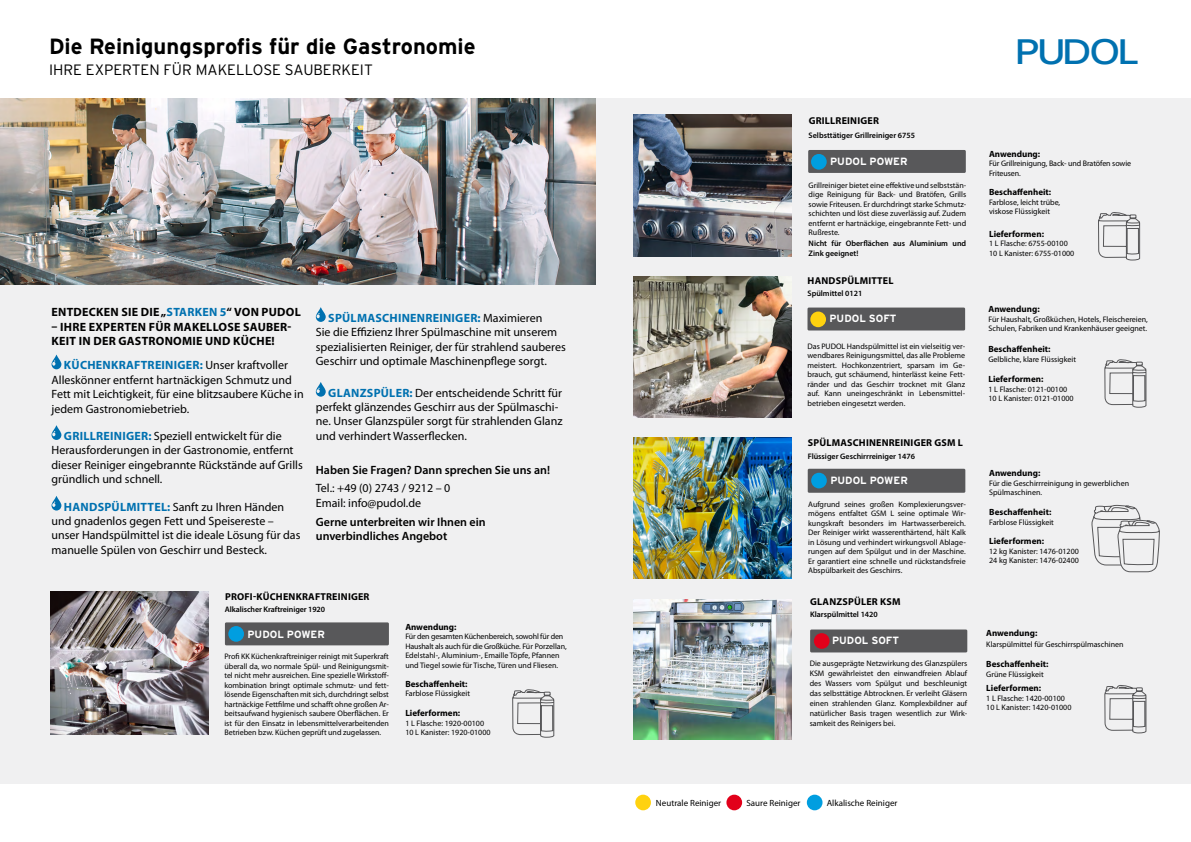
<style>
.page{position:relative;width:1191px;height:842px;background:#fff}
.page>*{position:absolute;margin:0;border:0;box-sizing:border-box;transform-origin:0 0}
.t1{font:700 35.1px "Kalinga";letter-spacing:-.085em;color:#0071b0;scale:1.08 1}
.t2{font:700 22px "Interstate Rey";color:#000}
.t3{font:300 15px "Interstate Rey";color:#000}
.t4{font:12px/14.4px "Myriad Pro";color:#000}
.t5{font:700 12px/14.4px "Myriad Pro";letter-spacing:.02em;color:#000}
.t6{font:600 12px/14px "Myriad Pro";color:#000}
.t7{font:700 10.5px "Interstate Rey";color:#fff}
.t8{font:700 10px "Myriad Pro";letter-spacing:.02em;color:#000}
.t9{font:700 9px "Myriad Pro";color:#000}
.t10{font:9px "Myriad Pro";color:#000}
.t11{font:8px/9.5px "Myriad Pro";color:#000}
.t12{font:600 8px/9.5px "Myriad Pro";color:#000}
.s1{color:#0071b0}
.s2{font-weight:700;color:#0071b0}
</style>
<div class="page">
<div style="left:0;top:99px;width:1191px;height:685px;background:#f0f0f1"></div>
<svg style="left:1098px;top:212px;width:42px;height:48px"></svg>
<div style="left:808px;top:150px;width:157px;height:23px;background:#58585a"></div>
<div style="left:811px;top:154px;width:15px;height:16px;background:#009ee0;border-radius:50%"></div>
<img style="left:634px;top:115px;width:157px;height:142px">
<div style="left:810px;top:629px;width:157px;height:23px;background:#58585a"></div>
<div style="left:814px;top:633px;width:15px;height:16px;background:#e2001a;border-radius:50%"></div>
<img style="left:634px;top:599px;width:157px;height:140px">
<svg style="left:1104px;top:685px;width:42px;height:48px"></svg>
<img style="left:634px;top:276px;width:157px;height:142px">
<div style="left:807px;top:308px;width:158px;height:22px;background:#58585a"></div>
<div style="left:810px;top:312px;width:16px;height:15px;background:#ffd20f;border-radius:50%"></div>
<svg style="left:1104px;top:359px;width:42px;height:48px"></svg>
<div style="left:807px;top:469px;width:158px;height:24px;background:#58585a"></div>
<div style="left:811px;top:473px;width:16px;height:15px;background:#009ee0;border-radius:50%"></div>
<img style="left:634px;top:437px;width:157px;height:142px">
<div style="left:635px;top:795px;width:16px;height:15px;background:#ffd20f;border-radius:50%"></div>
<div style="left:726px;top:795px;width:16px;height:15px;background:#e2001a;border-radius:50%"></div>
<div style="left:807px;top:795px;width:15px;height:15px;background:#009ee0;border-radius:50%"></div>
<svg style="left:1091px;top:505px;width:68px;height:68px"></svg>
<img style="left:0;top:99px;width:595px;height:185px">
<div style="left:225px;top:622px;width:164px;height:23px;background:#58585a"></div>
<div style="left:228px;top:626px;width:16px;height:16px;background:#009ee0;border-radius:50%"></div>
<img style="left:50px;top:591px;width:158px;height:144px">
<svg style="left:512px;top:689px;width:42px;height:48px"></svg>
<svg style="left:52px;top:355px;width:9px;height:14px"></svg>
<svg style="left:52px;top:425px;width:9px;height:15px"></svg>
<svg style="left:52px;top:496px;width:9px;height:14px"></svg>
<svg style="left:316px;top:307px;width:10px;height:15px"></svg>
<svg style="left:316px;top:382px;width:10px;height:15px"></svg>
<h2 class="t2" style="left:49px;top:32px;width:428px">Die Reinigungsprofis für die Gastronomie</h2>
<h3 class="t3" style="left:49px;top:60px;width:325px">IHRE EXPERTEN FÜR MAKELLOSE SAUBERKEIT</h3>
<h3 class="t5" style="left:52px;top:304px;width:251px">ENTDECKEN SIE DIE „<span class="s1">STARKEN 5</span>“ VON PUDOL</h3>
<h3 class="t5" style="left:52px;top:319px;width:241px">– IHRE EXPERTEN FÜR MAKELLOSE SAUBER-<br>KEIT IN DER GASTRONOMIE UND KÜCHE!</h3>
<h3 class="t4" style="left:52px;top:358px;width:254px;text-indent:12px"><span class="s2">KÜCHENKRAFTREINIGER:</span> Unser kraftvoller Alleskönner entfernt hartnäckigen Schmutz und Fett mit Leichtigkeit, für eine blitzsaubere Küche in jedem Gastronomiebetrieb.</h3>
<h3 class="t4" style="left:52px;top:428px;width:253px;text-indent:12px"><span class="s2">GRILLREINIGER:</span> Speziell entwickelt für die Herausforderungen in der Gastronomie, entfernt dieser Reiniger eingebrannte Rückstände auf Grills gründlich und schnell.</h3>
<h3 class="t4" style="left:52px;top:499px;width:250px;text-indent:12px"><span class="s2">HANDSPÜLMITTEL:</span> Sanft zu Ihren Händen und gnadenlos gegen Fett und Speisereste – unser Handspülmittel ist die ideale Lösung für das manuelle Spülen von Geschirr und Besteck.</h3>
<h3 class="t4" style="left:316px;top:310px;width:251px;text-indent:12px"><span class="s2">SPÜLMASCHINENREINIGER:</span> Maximieren<br>Sie die Effizienz Ihrer Spülmaschine mit unserem spezialisierten Reiniger, der für strahlend sauberes Geschirr und optimale Maschinenpflege sorgt.</h3>
<h3 class="t4" style="left:316px;top:385px;width:248px;text-indent:12px"><span class="s2">GLANZSPÜLER:</span> Der entscheidende Schritt für perfekt glänzendes Geschirr aus der Spülmaschi&shy;ne. Unser Glanzspüler sorgt für strahlenden Glanz und verhindert Wasserflecken.</h3>
<h3 class="t6" style="left:316px;top:463px;width:236px">Haben Sie Fragen? Dann sprechen Sie uns an!</h3>
<h3 class="t4" style="left:316px;top:481px;width:136px;line-height:15px">Tel.: +49 (0) 2743 / 9212 – 0<br>Email: info@pudol.de</h3>
<h3 class="t6" style="left:316px;top:515px;width:171px">Gerne unterbreiten wir Ihnen ein unverbindliches Angebot</h3>
<p class="t8" style="left:225px;top:590px;width:146px">PROFI-KÜCHENKRAFTREINIGER</p>
<p class="t12" style="left:225px;top:604px;width:102px">Alkalischer Kraftreiniger 1920</p>
<p class="t11" style="left:224px;top:652px;width:166px;text-align:justify">Profi KK Küchenkraftreiniger reinigt mit Superkraft überall da, wo normale Spül- und Reinigungsmit&shy;tel nicht mehr ausreichen. Eine spezielle Wirkstoff&shy;kombination bringt optimale schmutz- und fett&shy;lösende Eigenschaften mit sich, durchdringt selbst hartnäckige Fettfilme und schafft ohne großen Ar&shy;beitsaufwand hygienisch saubere Oberflächen. Er ist für den Einsatz in lebensmittelverarbeitenden Betrieben bzw. Küchen geprüft und zugelassen.</p>
<h3 class="t7" style="left:247px;top:628px;width:79px">PUDOL POWER</h3>
<p class="t9" style="left:405px;top:621px;width:53px">Anwendung:</p>
<p class="t11" style="left:405px;top:632px;width:163px">Für den gesamten Küchenbereich, sowohl für den Haushalt als auch für die Großküche. Für Porzellan, Edelstahl-, Aluminium-, Emaille Töpfe, Pfannen und Tiegel sowie für Tische, Türen und Fliesen.</p>
<p class="t9" style="left:405px;top:678px;width:64px">Beschaffenheit:</p>
<p class="t11" style="left:405px;top:689px;width:66px">Farblose Flüssigkeit</p>
<p class="t9" style="left:405px;top:707px;width:56px">Lieferformen:</p>
<p class="t11" style="left:405px;top:718px;width:87px">1 L Flasche: 1920-00100<br>10 L Kanister: 1920-01000</p>
<h1 class="t1" style="left:1014px;top:29px;width:117px">PUDOL</h1>
<p class="t8" style="left:808px;top:114px;width:72px">GRILLREINIGER</p>
<p class="t12" style="left:808px;top:131px;width:108px">Selbsttätiger Grillreiniger 6755</p>
<h3 class="t7" style="left:830px;top:155px;width:79px">PUDOL POWER</h3>
<p class="t11" style="left:808px;top:180px;width:159px;text-align:justify">Grillreiniger bietet eine effektive und selbststän&shy;dige Reinigung für Back- und Bratöfen, Grills sowie Friteusen. Er durchdringt starke Schmutz&shy;schichten und löst diese zuverlässig auf. Zudem entfernt er hartnäckige, eingebrannte Fett- und Rußreste.</p>
<p class="t12" style="left:808px;top:239px;width:159px">Nicht für Oberflächen aus Aluminium und<br>Zink geeignet!</p>
<p class="t8" style="left:807px;top:274px;width:87px">HANDSPÜLMITTEL</p>
<p class="t12" style="left:807px;top:288px;width:56px">Spülmittel 0121</p>
<h3 class="t7" style="left:829px;top:312px;width:69px">PUDOL SOFT</h3>
<p class="t11" style="left:807px;top:341px;width:159px;text-align:justify">Das PUDOL Handspülmittel ist ein vielseitig ver&shy;wendbares Reinigungsmittel, das alle Probleme meistert. Hochkonzentriert, sparsam im Ge&shy;brauch, gut schäumend, hinterlässt keine Fett&shy;ränder und das Geschirr trocknet mit Glanz auf. Kann uneingeschränkt in Lebensmittel&shy;betrieben eingesetzt werden.</p>
<p class="t8" style="left:808px;top:436px;width:156px">SPÜLMASCHINENREINIGER GSM L</p>
<p class="t12" style="left:807px;top:452px;width:109px">Flüssiger Geschirrreiniger 1476</p>
<h3 class="t7" style="left:830px;top:474px;width:79px">PUDOL POWER</h3>
<p class="t11" style="left:808px;top:499px;width:159px;text-align:justify">Aufgrund seines großen Komplexierungsver&shy;mögens entfaltet GSM L seine optimale Wir&shy;kungskraft besonders im Hartwasserbereich.<br>Der Reiniger wirkt wasserenthärtend, hält Kalk in Lösung und verhindert wirkungsvoll Ablage&shy;rungen auf dem Spülgut und in der Maschine.<br>Er garantiert eine schnelle und rückstandsfreie Abspülbarkeit des Geschirrs.</p>
<p class="t8" style="left:810px;top:595px;width:92px">GLANZSPÜLER KSM</p>
<p class="t12" style="left:810px;top:609px;width:69px">Klarspülmittel 1420</p>
<h3 class="t7" style="left:832px;top:634px;width:69px">PUDOL SOFT</h3>
<p class="t11" style="left:809px;top:658px;width:159px;line-height:10px;text-align:justify">Die ausgeprägte Netzwirkung des Glanzspülers KSM gewährleistet den einwandfreien Ablauf des Wassers vom Spülgut und beschleunigt das selbsttätige Abtrocknen. Er verleiht Gläsern einen strahlenden Glanz. Komplexbildner auf natürlicher Basis tragen wesentlich zur Wirk&shy;samkeit des Reinigers bei.</p>
<p class="t9" style="left:989px;top:148px;width:53px">Anwendung:</p>
<p class="t11" style="left:989px;top:159px;width:144px">Für Grillreinigung, Back- und Bratöfen sowie<br>Friteusen.</p>
<p class="t9" style="left:989px;top:186px;width:64px">Beschaffenheit:</p>
<p class="t11" style="left:989px;top:197px;width:73px">Farblose, leicht trübe, viskose Flüssigkeit</p>
<p class="t9" style="left:989px;top:228px;width:56px">Lieferformen:</p>
<p class="t11" style="left:989px;top:239px;width:87px">1 L Flasche: 6755-00100<br>10 L Kanister: 6755-01000</p>
<p class="t9" style="left:988px;top:304px;width:53px">Anwendung:</p>
<p class="t11" style="left:988px;top:314px;width:161px">Für Haushalt, Großküchen, Hotels, Fleischereien,<br>Schulen, Fabriken und Krankenhäuser geeignet.</p>
<p class="t9" style="left:988px;top:343px;width:64px">Beschaffenheit:</p>
<p class="t11" style="left:988px;top:354px;width:89px">Gelbliche, klare Flüssigkeit</p>
<p class="t9" style="left:988px;top:373px;width:56px">Lieferformen:</p>
<p class="t11" style="left:988px;top:384px;width:87px">1 L Flasche: 0121-00100<br>10 L Kanister: 0121-01000</p>
<p class="t9" style="left:989px;top:467px;width:53px">Anwendung:</p>
<p class="t11" style="left:989px;top:478px;width:141px">Für die Geschirrreinigung in gewerblichen<br>Spülmaschinen.</p>
<p class="t9" style="left:989px;top:506px;width:64px">Beschaffenheit:</p>
<p class="t11" style="left:989px;top:517px;width:66px">Farblose Flüssigkeit</p>
<p class="t9" style="left:989px;top:535px;width:56px">Lieferformen:</p>
<p class="t11" style="left:989px;top:546px;width:91px">12 kg Kanister: 1476-01200<br>24 kg Kanister: 1476-02400</p>
<p class="t9" style="left:986px;top:627px;width:53px">Anwendung:</p>
<p class="t11" style="left:986px;top:639px;width:139px">Klarspülmittel für Geschirrspülmaschinen</p>
<p class="t9" style="left:986px;top:658px;width:64px">Beschaffenheit:</p>
<p class="t11" style="left:986px;top:669px;width:59px">Grüne Flüssigkeit</p>
<p class="t9" style="left:986px;top:682px;width:56px">Lieferformen:</p>
<p class="t11" style="left:986px;top:693px;width:87px">1 L Flasche: 1420-00100<br>10 L Kanister: 1420-01000</p>
<p class="t10" style="left:656px;top:797px;width:67px">Neutrale Reiniger</p>
<p class="t10" style="left:746px;top:797px;width:56px">Saure Reiniger</p>
<p class="t10" style="left:827px;top:797px;width:72px">Alkalische Reiniger</p>
</div>
